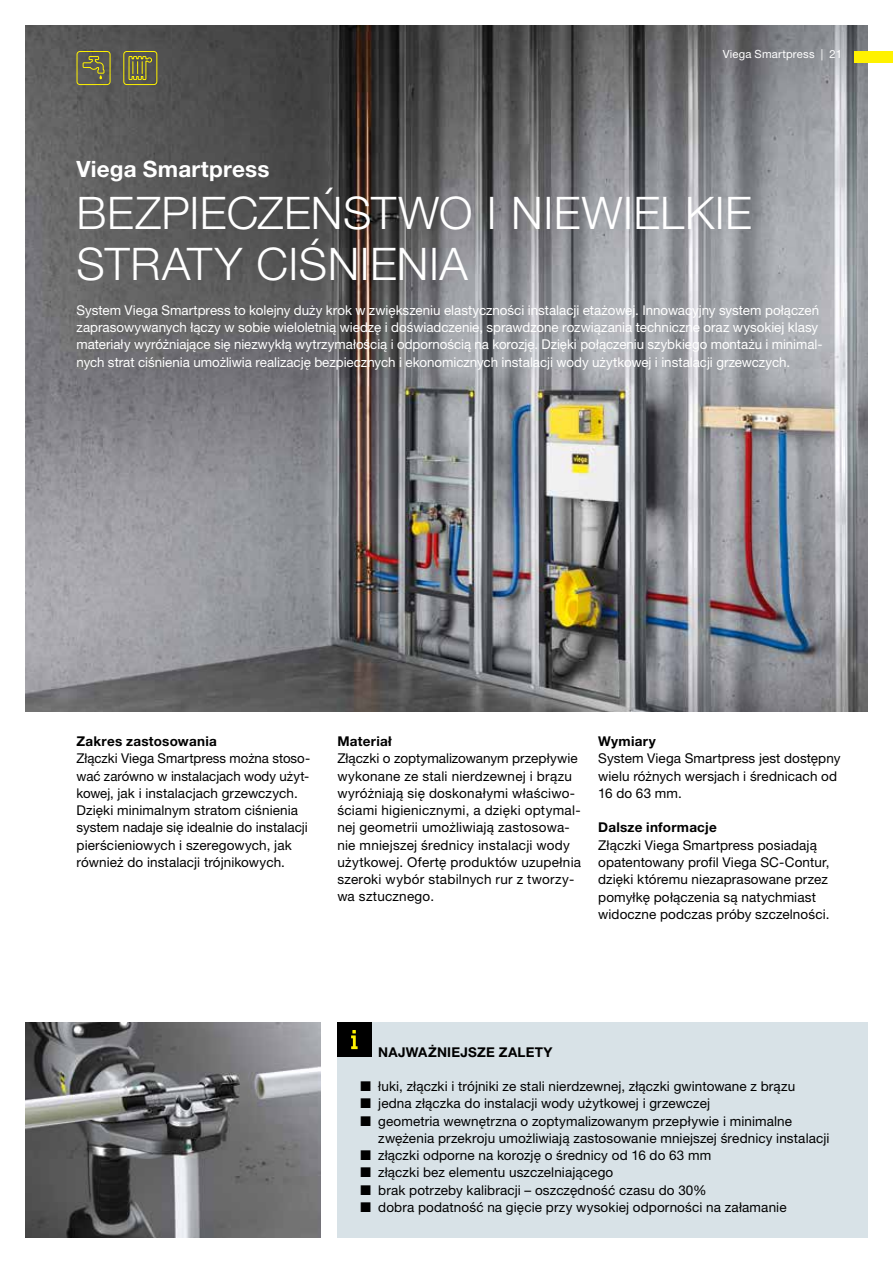
<style>
.page{position:relative;width:893px;height:1263px;background:#fff}
.page>*{position:absolute;margin:0;border:0;box-sizing:border-box;transform-origin:0 0}
.t1{font:45px/51.8px "M Ying Hei PR Cfor Viega W3";letter-spacing:.01em;color:#fff}
.t2{font:22.5px "M Ying Hei PR Cfor Viega W7";letter-spacing:.01em;color:#fff}
.t3{font:13.5px/17.2px "M Ying Hei PR Cfor Viega W4";letter-spacing:.01em;color:#000}
.t4{font:13.5px/17.2px "M Ying Hei PR Cfor Viega W4";color:#fff}
.t5{font:13.5px "M Ying Hei PR Cfor Viega W7";letter-spacing:.02em;color:#000}
.t6{font:11.25px "M Ying Hei PR Cfor Viega W4";letter-spacing:.02em;color:#fff}
</style>
<div class="page">
<img style="left:26px;top:26px;width:841px;height:686px">
<div style="left:337px;top:1022px;width:530px;height:215px;background:#d8e2e7"></div>
<div style="left:337px;top:1022px;width:34px;height:34px;background:#000"></div>
<svg style="left:351px;top:1030px;width:7px;height:19px"></svg>
<img style="left:26px;top:1022px;width:294px;height:215px">
<svg style="left:82px;top:56px;width:23px;height:23px"></svg>
<div style="left:77px;top:51px;width:34px;height:34px;border:1px solid #fff200;border-radius:3px"></div>
<div style="left:123px;top:51px;width:34px;height:34px;border:1px solid #fff200;border-radius:3px"></div>
<svg style="left:128px;top:56px;width:25px;height:25px"></svg>
<div style="left:855px;top:51px;width:38px;height:11px;background:#fff200"></div>
<p class="t6" style="left:723px;top:47px;width:121px">Viega Smartpress | 21</p>
<h2 class="t2" style="left:77px;top:155px;width:194px">Viega Smartpress</h2>
<h1 class="t1" style="left:77px;top:187px;width:677px">BEZPIECZEŃSTWO I NIEWIELKIE<br>STRATY CIŚNIENIA</h1>
<p class="t4" style="left:77px;top:301px;width:748px">System Viega Smartpress to kolejny duży krok w zwiększeniu elastyczności instalacji etażowej. Innowacyjny system połączeń zaprasowywanych łączy w sobie wieloletnią wiedzę i doświadczenie, sprawdzone rozwiązania techniczne oraz wysokiej klasy materiały wyróżniające się niezwykłą wytrzymałością i odpornością na korozję. Dzięki połączeniu szybkiego montażu i minimal&shy;nych strat ciśnienia umożliwia realizację bezpiecznych i ekonomicznych instalacji wody użytkowej i instalacji grzewczych.</p>
<p class="t5" style="left:77px;top:733px;width:142px">Zakres zastosowania</p>
<p class="t3" style="left:77px;top:750px;width:235px">Złączki Viega Smartpress można stoso&shy;wać zarówno w instalacjach wody użyt&shy;kowej, jak i instalacjach grzewczych.<br>Dzięki minimalnym stratom ciśnienia system nadaje się idealnie do instalacji pierścieniowych i szeregowych, jak również do instalacji trójnikowych.</p>
<p class="t5" style="left:337px;top:733px;width:56px">Materiał</p>
<p class="t3" style="left:337px;top:750px;width:245px">Złączki o zoptymalizowanym przepływie wykonane ze stali nierdzewnej i brązu wyróżniają się doskonałymi właściwo&shy;ściami higienicznymi, a dzięki optymal&shy;nej geometrii umożliwiają zastosowa&shy;nie mniejszej średnicy instalacji wody użytkowej. Ofertę produktów uzupełnia szeroki wybór stabilnych rur z tworzy&shy;wa sztucznego.</p>
<p class="t5" style="left:598px;top:733px;width:59px">Wymiary</p>
<p class="t3" style="left:598px;top:750px;width:244px">System Viega Smartpress jest dostępny wielu różnych wersjach i średnicach od<br>16 do 63 mm.</p>
<p class="t5" style="left:598px;top:819px;width:120px">Dalsze informacje</p>
<p class="t3" style="left:598px;top:836px;width:233px">Złączki Viega Smartpress posiadają opatentowany profil Viega SC-Contur, dzięki któremu niezaprasowane przez pomyłkę połączenia są natychmiast widoczne podczas próby szczelności.</p>
<p class="t5" style="left:378px;top:1044px;width:176px">NAJWAŻNIEJSZE ZALETY</p>
<p class="t3" style="left:360px;top:1078px;width:436px">■ uki, złączki i trójniki ze stali nierdzewnej, złączki gwintowane z brązu</p>
<p class="t3" style="left:360px;top:1095px;width:351px">■ jedna złączka do instalacji wody użytkowej i grzewczej</p>
<p class="t3" style="left:378px;top:1112px;width:453px;text-indent:-18px">■ geometria wewnętrzna o zoptymalizowanym przepływie i minimalne zwężenia przekroju umożliwiają zastosowanie mniejszej średnicy instalacji</p>
<p class="t3" style="left:360px;top:1147px;width:352px">■ złączki odporne na korozję o średnicy od 16 do 63 mm</p>
<p class="t3" style="left:360px;top:1164px;width:254px">■ złączki bez elementu uszczelniającego</p>
<p class="t3" style="left:360px;top:1181px;width:348px">■ brak potrzeby kalibracji – oszczędność czasu do 30%</p>
<p class="t3" style="left:360px;top:1198px;width:428px">■ dobra podatność na gięcie przy wysokiej odporności na załamanie</p>
</div>
